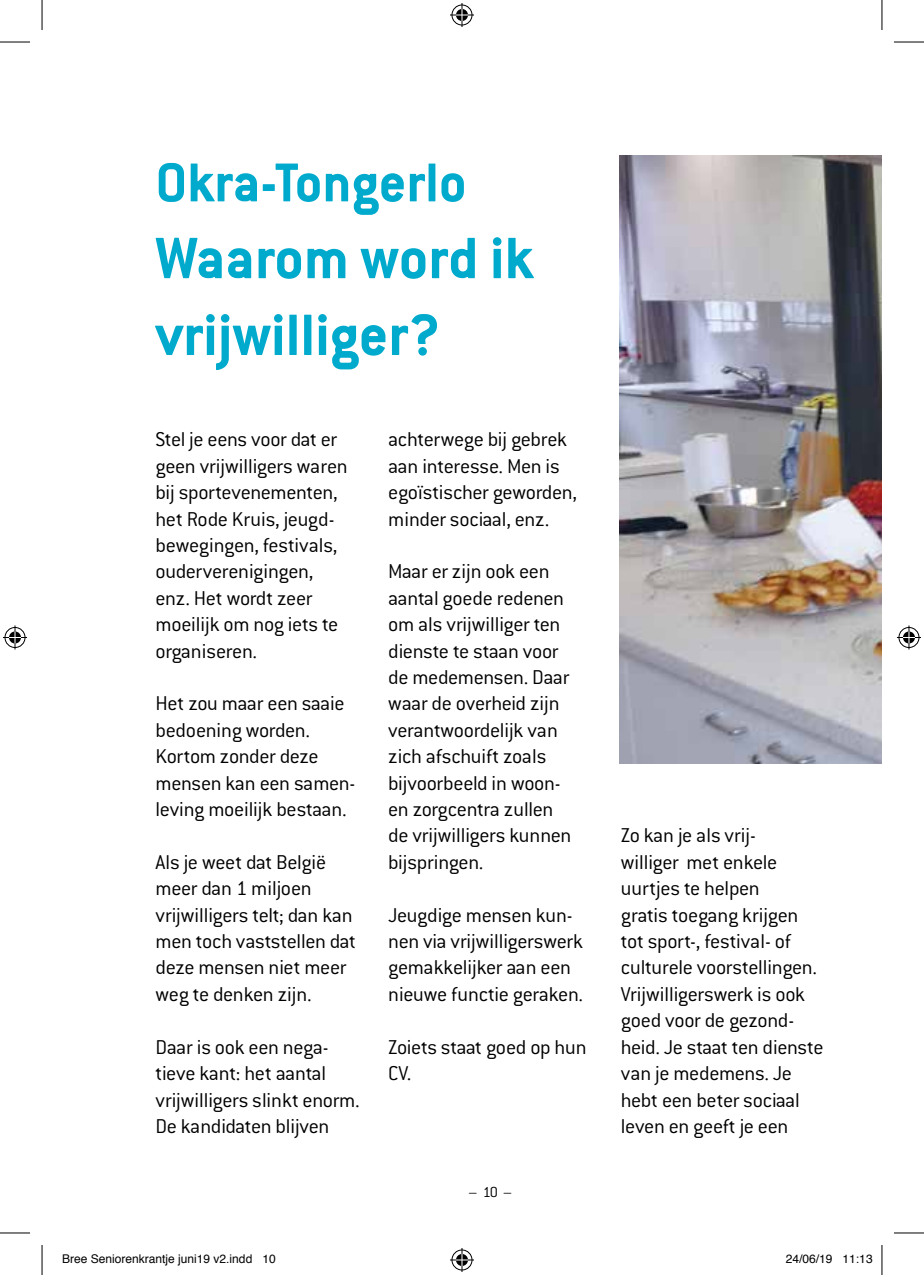
<style>
.page{position:relative;width:924px;height:1275px;background:#fff}
.page>*{position:absolute;margin:0;border:0;box-sizing:border-box;transform-origin:0 0}
.t1{font:700 64px/76.8px "Conduit ITC";color:#00aacd}
.t2{font:700 60px "Conduit ITC";color:#00aacd}
.t3{font:300 22px/26.4px "Conduit ITC";letter-spacing:-.015em;color:#000}
.t4{font:300 16px "Conduit ITC";color:#000}
.t5{font:12px "Helvetica";color:#000}
</style>
<div class="page">
<img style="left:619px;top:155px;width:262px;height:608px">
<hr style="left:0;top:42px;width:30px;height:1px;background:#000">
<hr style="left:893px;top:42px;width:30px;height:1px;background:#000">
<hr style="left:0;top:1232px;width:30px;height:1px;background:#000">
<hr style="left:893px;top:1232px;width:30px;height:1px;background:#000">
<hr style="left:42px;top:0;width:1px;height:30px;background:#000">
<hr style="left:42px;top:1245px;width:1px;height:30px;background:#000">
<hr style="left:881px;top:0;width:1px;height:30px;background:#000">
<hr style="left:881px;top:1245px;width:1px;height:30px;background:#000">
<svg style="left:450px;top:3px;width:24px;height:24px"></svg>
<svg style="left:450px;top:1248px;width:24px;height:24px"></svg>
<svg style="left:3px;top:625px;width:24px;height:24px"></svg>
<svg style="left:897px;top:625px;width:23px;height:24px"></svg>
<h2 class="t2" style="left:155px;top:147px;width:312px">Okra-Tongerlo</h2>
<h1 class="t1" style="left:155px;top:219px;width:379px">Waarom word ik vrijwilliger?</h1>
<p class="t3" style="left:155px;top:426px;width:193px">Stel je eens voor dat er geen vrijwilligers waren bij sportevenementen, het Rode Kruis, jeugd&shy;bewegingen, festivals, ouderverenigingen, enz. Het wordt zeer moeilijk om nog iets te organiseren.</p>
<p class="t3" style="left:155px;top:690px;width:201px">Het zou maar een saaie bedoening worden.<br>Kortom zonder deze mensen kan een samen&shy;leving moeilijk bestaan.</p>
<p class="t3" style="left:155px;top:849px;width:202px">Als je weet dat België meer dan 1 miljoen vrijwilligers telt; dan kan men toch vaststellen dat deze mensen niet meer weg te denken zijn.</p>
<p class="t3" style="left:155px;top:1033px;width:206px">Daar is ook een nega&shy;tieve kant: het aantal vrijwilligers slinkt enorm.<br>De kandidaten blijven</p>
<p class="t3" style="left:388px;top:426px;width:190px">achterwege bij gebrek aan interesse. Men is egoïstischer geworden, minder sociaal, enz.</p>
<p class="t3" style="left:388px;top:558px;width:185px">Maar er zijn ook een aantal goede redenen om als vrijwilliger ten dienste te staan voor de medemensen. Daar waar de overheid zijn verantwoordelijk van zich afschuift zoals bijvoorbeeld in woon&shy;en zorgcentra zullen de vrijwilligers kunnen bijspringen.</p>
<p class="t3" style="left:388px;top:901px;width:196px">Jeugdige mensen kun&shy;nen via vrijwilligerswerk gemakkelijker aan een nieuwe functie geraken.</p>
<p class="t3" style="left:388px;top:1033px;width:200px">Zoiets staat goed op hun<br>CV.</p>
<p class="t4" style="left:469px;top:1182px;width:44px">– 10 –</p>
<p class="t3" style="left:620px;top:822px;width:204px">Zo kan je als vrij-<br>williger met enkele uurtjes te helpen<br>gratis toegang krijgen tot sport-, festival- of culturele voorstellingen.<br>Vrijwilligerswerk is ook goed voor de gezond&shy;heid. Je staat ten dienste van je medemens. Je hebt een beter sociaal leven en geeft je een</p>
<p class="t5" style="left:62px;top:1249px;width:215px">Bree Seniorenkrantje juni19 v2.indd 10</p>
<p class="t5" style="left:785px;top:1249px;width:88px">24/06/19 11:13</p>
</div>
